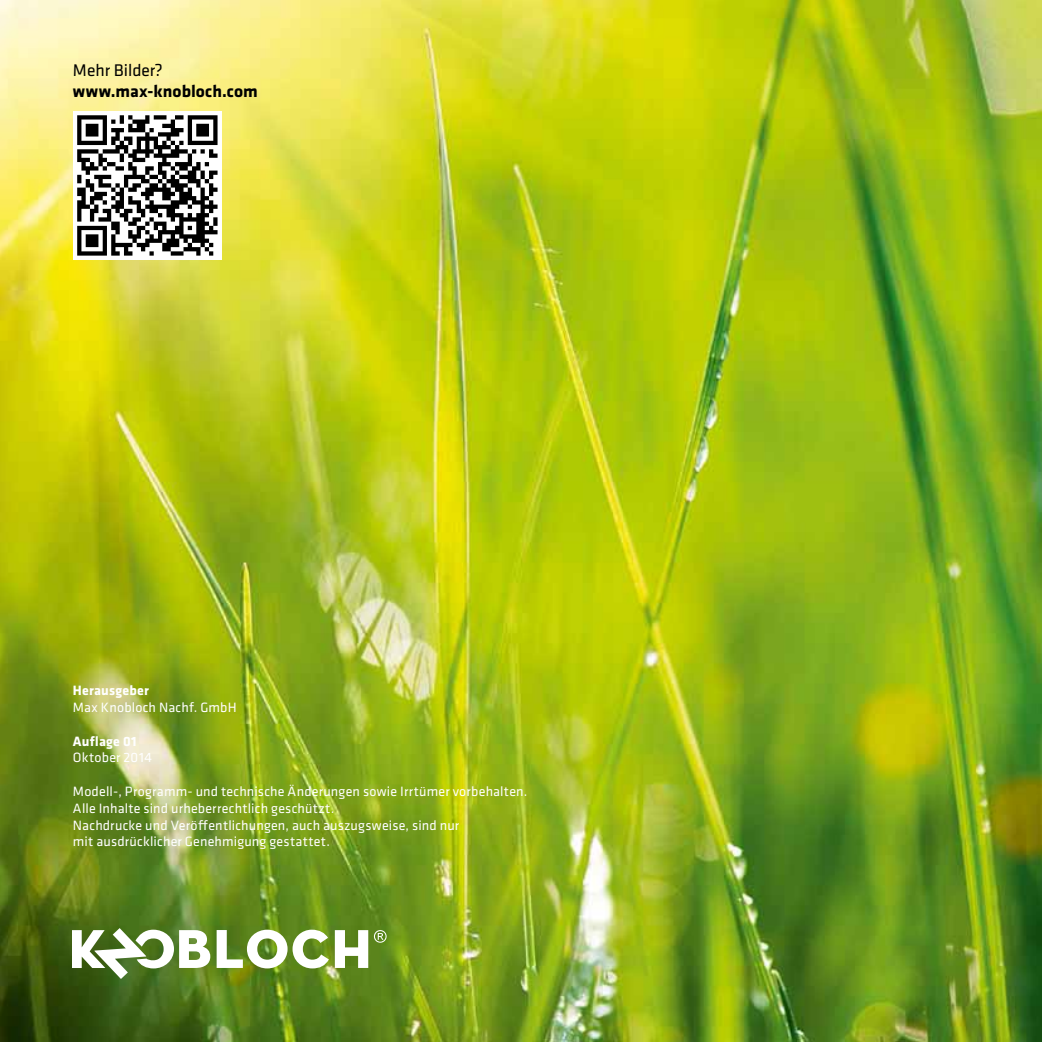
<style>
.page{position:relative;width:1042px;height:1042px;background:#fff}
.page>*{position:absolute;margin:0;border:0;box-sizing:border-box;transform-origin:0 0}
.t1{font:700 17.5px "Klavika";letter-spacing:.005em;color:#000}
.t2{font:17.5px "Klavika";color:#000}
.t3{font:14px/16.8px "Klavika";letter-spacing:.01em;color:#fff}
.t4{font:700 14px "Klavika";letter-spacing:.015em;color:#fff}
</style>
<div class="page">
<img style="left:0;top:0;width:1042px;height:1042px">
<svg style="left:335px;top:930px;width:33px;height:38px"></svg>
<svg style="left:217px;top:929px;width:112px;height:39px"></svg>
<svg style="left:374px;top:930px;width:13px;height:12px"></svg>
<svg style="left:73px;top:928px;width:137px;height:51px"></svg>
<div style="left:73px;top:111px;width:149px;height:149px;background:#fff"></div>
<svg style="left:77px;top:115px;width:140px;height:141px"></svg>
<p class="t2" style="left:73px;top:59px;width:91px">Mehr Bilder?</p>
<p class="t1" style="left:73px;top:79px;width:186px">www.max-knobloch.com</p>
<p class="t4" style="left:73px;top:680px;width:78px">Herausgeber</p>
<p class="t3" style="left:73px;top:698px;width:165px">Max Knobloch Nachf. GmbH</p>
<p class="t4" style="left:73px;top:731px;width:65px">Auflage 01</p>
<p class="t3" style="left:73px;top:749px;width:80px">Oktober 2014</p>
<p class="t3" style="left:73px;top:782px;width:456px">Modell-, Programm- und technische Änderungen sowie Irrtümer vorbehalten.<br>Alle Inhalte sind urheberrechtlich geschützt.<br>Nachdrucke und Veröffentlichungen, auch auszugsweise, sind nur<br>mit ausdrücklicher Genehmigung gestattet.</p>
</div>
